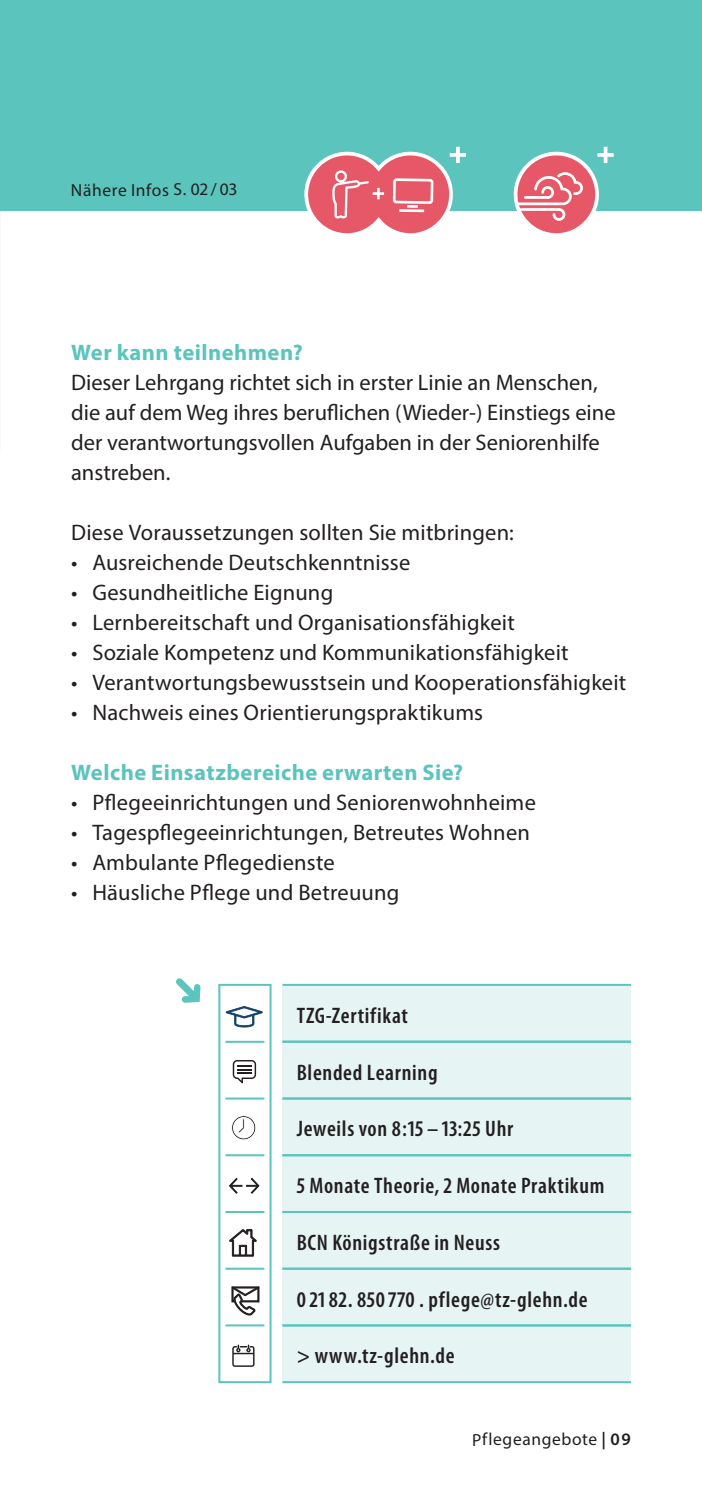
<style>
.page{position:relative;width:702px;height:1489px;background:#fff}
.page>*{position:absolute;margin:0;border:0;box-sizing:border-box;transform-origin:0 0}
.t1{font:22.5px/30px "Myriad Pro";letter-spacing:.005em;color:#231f20}
.t2{font:600 condensed 22.5px "Myriad Pro";letter-spacing:.03em;color:#231f20}
.t3{font:700 22.5px "Myriad Pro";letter-spacing:.02em;color:#5ac4bd}
.t4{font:17.5px "Myriad Pro";letter-spacing:.03em;color:#231f20}
.s1{font-weight:600}
</style>
<div class="page">
<div style="left:218px;top:983px;width:53px;height:399px;border:2px solid #5ac4bd"></div>
<div style="left:282px;top:985px;width:349px;height:397px;background:#e6f4f3"></div>
<hr style="left:282px;top:983px;width:349px;height:2px;background:#5ac4bd">
<hr style="left:282px;top:1097px;width:349px;height:2px;background:#5ac4bd">
<hr style="left:282px;top:1154px;width:349px;height:2px;background:#5ac4bd">
<hr style="left:282px;top:1210px;width:349px;height:2px;background:#5ac4bd">
<hr style="left:282px;top:1267px;width:349px;height:2px;background:#5ac4bd">
<hr style="left:282px;top:1324px;width:349px;height:2px;background:#5ac4bd">
<hr style="left:282px;top:1380px;width:349px;height:2px;background:#5ac4bd">
<hr style="left:282px;top:1040px;width:349px;height:2px;background:#5ac4bd">
<hr style="left:225px;top:1040px;width:39px;height:2px;background:#5ac4bd">
<hr style="left:225px;top:1097px;width:39px;height:2px;background:#5ac4bd">
<hr style="left:225px;top:1154px;width:39px;height:2px;background:#5ac4bd">
<hr style="left:225px;top:1210px;width:39px;height:2px;background:#5ac4bd">
<hr style="left:225px;top:1267px;width:39px;height:2px;background:#5ac4bd">
<hr style="left:225px;top:1324px;width:39px;height:2px;background:#5ac4bd">
<svg style="left:176px;top:978px;width:24px;height:24px"></svg>
<svg style="left:232px;top:1344px;width:22px;height:22px"></svg>
<svg style="left:229px;top:1229px;width:27px;height:27px"></svg>
<svg style="left:231px;top:1115px;width:25px;height:24px"></svg>
<svg style="left:226px;top:1006px;width:37px;height:21px"></svg>
<svg style="left:233px;top:1060px;width:23px;height:23px"></svg>
<svg style="left:229px;top:1177px;width:31px;height:17px"></svg>
<svg style="left:232px;top:1286px;width:27px;height:29px"></svg>
<div style="left:0;top:0;width:702px;height:210px;background:#5ac4bd"></div>
<svg style="left:302px;top:151px;width:153px;height:83px"></svg>
<div style="left:515px;top:154px;width:82px;height:81px;background:#e65867;border-radius:50%"></div>
<div style="left:513px;top:152px;width:86px;height:85px;border:4px solid #fff;border-radius:50%"></div>
<svg style="left:515px;top:172px;width:68px;height:49px"></svg>
<svg style="left:597px;top:153px;width:16px;height:4px"></svg>
<svg style="left:603px;top:147px;width:4px;height:16px"></svg>
<svg style="left:449px;top:153px;width:17px;height:4px"></svg>
<hr style="left:456px;top:147px;width:3px;height:16px;background:#fff">
<p class="t4" style="left:71px;top:179px;width:168px">Nähere Infos S. 02 / 03</p>
<p class="t3" style="left:71px;top:338px;width:233px">Wer kann teilnehmen?</p>
<p class="t1" style="left:71px;top:367px;width:546px">Dieser Lehrgang richtet sich in erster Linie an Menschen, die auf dem Weg ihres beruflichen (Wieder-) Einstiegs eine der verantwortungsvollen Aufgaben in der Seniorenhilfe anstreben.</p>
<p class="t1" style="left:71px;top:517px;width:444px">Diese Voraussetzungen sollten Sie mitbringen:</p>
<p class="t1" style="left:71px;top:547px;width:341px">• Ausreichende Deutschkenntnisse</p>
<p class="t1" style="left:71px;top:577px;width:264px">• Gesundheitliche Eignung</p>
<p class="t1" style="left:71px;top:607px;width:445px">• Lernbereitschaft und Organisationsfähigkeit</p>
<p class="t1" style="left:71px;top:637px;width:499px">• Soziale Kompetenz und Kommunikationsfähigkeit</p>
<p class="t1" style="left:71px;top:667px;width:556px">• Verantwortungsbewusstsein und Kooperationsfähigkeit</p>
<p class="t1" style="left:71px;top:697px;width:413px">• Nachweis eines Orientierungspraktikums</p>
<p class="t3" style="left:71px;top:758px;width:393px">Welche Einsatzbereiche erwarten Sie?</p>
<p class="t1" style="left:71px;top:787px;width:466px">• Pflegeeinrichtungen und Seniorenwohnheime</p>
<p class="t1" style="left:71px;top:817px;width:460px">• Tagespflegeeinrichtungen, Betreutes Wohnen</p>
<p class="t1" style="left:71px;top:847px;width:265px">• Ambulante Pflegedienste</p>
<p class="t1" style="left:71px;top:877px;width:330px">• Häusliche Pflege und Betreuung</p>
<p class="t2" style="left:297px;top:1001px;width:113px">TZG-Zertifikat</p>
<p class="t2" style="left:297px;top:1058px;width:142px">Blended Learning</p>
<p class="t2" style="left:297px;top:1114px;width:218px">Jeweils von 8:15 – 13:25 Uhr</p>
<p class="t2" style="left:297px;top:1171px;width:309px">5 Monate Theorie, 2 Monate Praktikum</p>
<p class="t2" style="left:297px;top:1228px;width:205px">BCN Königstraße in Neuss</p>
<p class="t2" style="left:297px;top:1285px;width:292px">0 21 82. 850 770 . pflege@tz-glehn.de</p>
<p class="t2" style="left:297px;top:1341px;width:159px">&gt; www.tz-glehn.de</p>
<p class="t4" style="left:472px;top:1428px;width:161px">Pflegeangebote <span class="s1">| 09</span></p>
</div>
